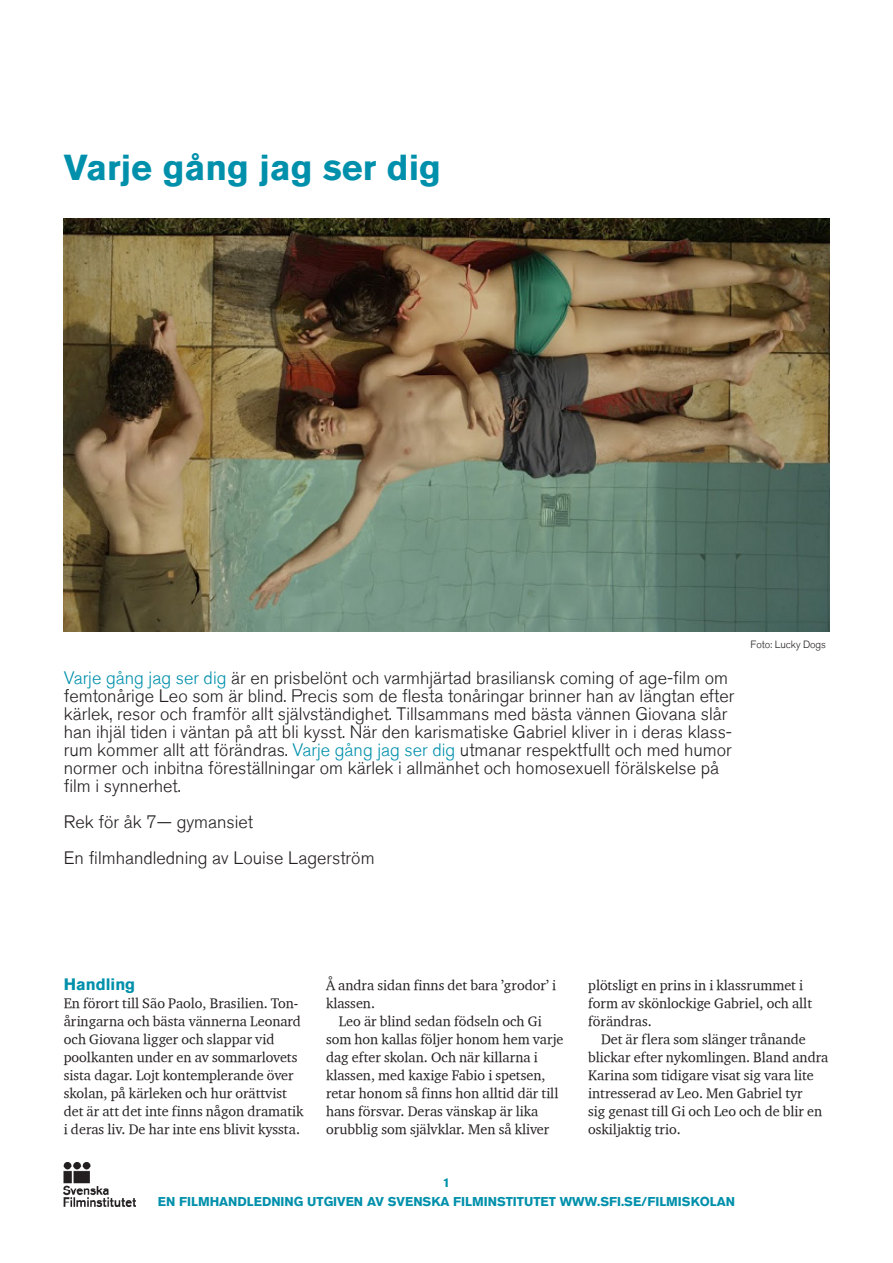
<style>
.page{position:relative;width:893px;height:1263px;background:#fff}
.page>*{position:absolute;margin:0;border:0;box-sizing:border-box;transform-origin:0 0}
.Första_brödtext_efte{font:700 36px "Akzidenz Grotesk BQ";color:#0090ab}
.Första_brödtext_efte-2{font:300 18px/18px "Akzidenz Grotesk BQ";color:#231f20}
.Underrubrik{font:700 16.5px "Akzidenz Grotesk BQ";color:#0090ab}
.Brödtext{font:14.25px/18px "Charter ITCTT";color:#231f20}
.Första_brödtext_efte-3{font:14.25px/18px "Charter ITCTT";color:#231f20}
.Första_brödtext_efte-4{font:700 12.75px "Akzidenz Grotesk BQ";color:#0090ab}
.Bildtext{font:300 10.5px "Akzidenz Grotesk BQ";letter-spacing:-.01em;color:#231f20}
.s1{color:#0090ab}
</style>
<div class="page">
<img style="left:64px;top:1162px;width:72px;height:44px">
<img style="left:64px;top:219px;width:765px;height:412px">
<p class="Första_brödtext_efte" style="left:64px;top:147px;width:379px">Varje gång jag ser dig</p>
<p class="Första_brödtext_efte-2" style="left:64px;top:669px;width:672px"><span class="s1">Varje gång jag ser dig</span> är en prisbelönt och varmhjärtad brasiliansk coming of age-film om femtonårige Leo som är blind. Precis som de flesta tonåringar brinner han av längtan efter kärlek, resor och framför allt självständighet. Tillsammans med bästa vännen Giovana slår han ihjäl tiden i väntan på att bli kysst. När den karismatiske Gabriel kliver in i deras klass&shy;rum kommer allt att förändras. <span class="s1">Varje gång jag ser dig</span> utmanar respektfullt och med humor normer och inbitna föreställningar om kärlek i allmänhet och homosexuell förälskelse på film i synnerhet.</p>
<p class="Första_brödtext_efte-2" style="left:64px;top:813px;width:191px">Rek för åk 7— gymansiet</p>
<p class="Första_brödtext_efte-2" style="left:64px;top:849px;width:312px">En filmhandledning av Louise Lagerström</p>
<p class="Bildtext" style="left:751px;top:638px;width:77px">Foto: Lucky Dogs</p>
<p class="Underrubrik" style="left:64px;top:975px;width:73px">Handling</p>
<p class="Första_brödtext_efte-3" style="left:64px;top:994px;width:241px">En förort till São Paolo, Brasilien. Ton&shy;åringarna och bästa vännerna Leonard och Giovana ligger och slappar vid poolkanten under en av sommarlovets sista dagar. Lojt kontemplerande över skolan, på kärleken och hur orättvist det är att det inte finns någon dramatik i deras liv. De har inte ens blivit kyssta.</p>
<p class="Första_brödtext_efte-3" style="left:326px;top:976px;width:232px">Å andra sidan finns det bara ’grodor’ i klassen.</p>
<p class="Brödtext" style="left:326px;top:1012px;width:239px;text-indent:13px">Leo är blind sedan födseln och Gi som hon kallas följer honom hem varje dag efter skolan. Och när killarna i klassen, med kaxige Fabio i spetsen, retar honom så finns hon alltid där till hans försvar. Deras vänskap är lika orubblig som självklar. Men så kliver</p>
<p class="Brödtext" style="left:588px;top:976px;width:225px">plötsligt en prins in i klassrummet i form av skönlockige Gabriel, och allt förändras.</p>
<p class="Brödtext" style="left:588px;top:1030px;width:242px;text-indent:13px">Det är flera som slänger trånande blickar efter nykomlingen. Bland andra Karina som tidigare visat sig vara lite intresserad av Leo. Men Gabriel tyr<br>sig genast till Gi och Leo och de blir en oskiljaktig trio.</p>
<p class="Första_brödtext_efte-4" style="left:443px;top:1175px;width:9px">1</p>
<p class="Första_brödtext_efte-4" style="left:158px;top:1194px;width:579px">EN FILMHANDLEDNING UTGIVEN AV SVENSKA FILMINSTITUTET WWW.SFI.SE/FILMISKOLAN</p>
</div>
